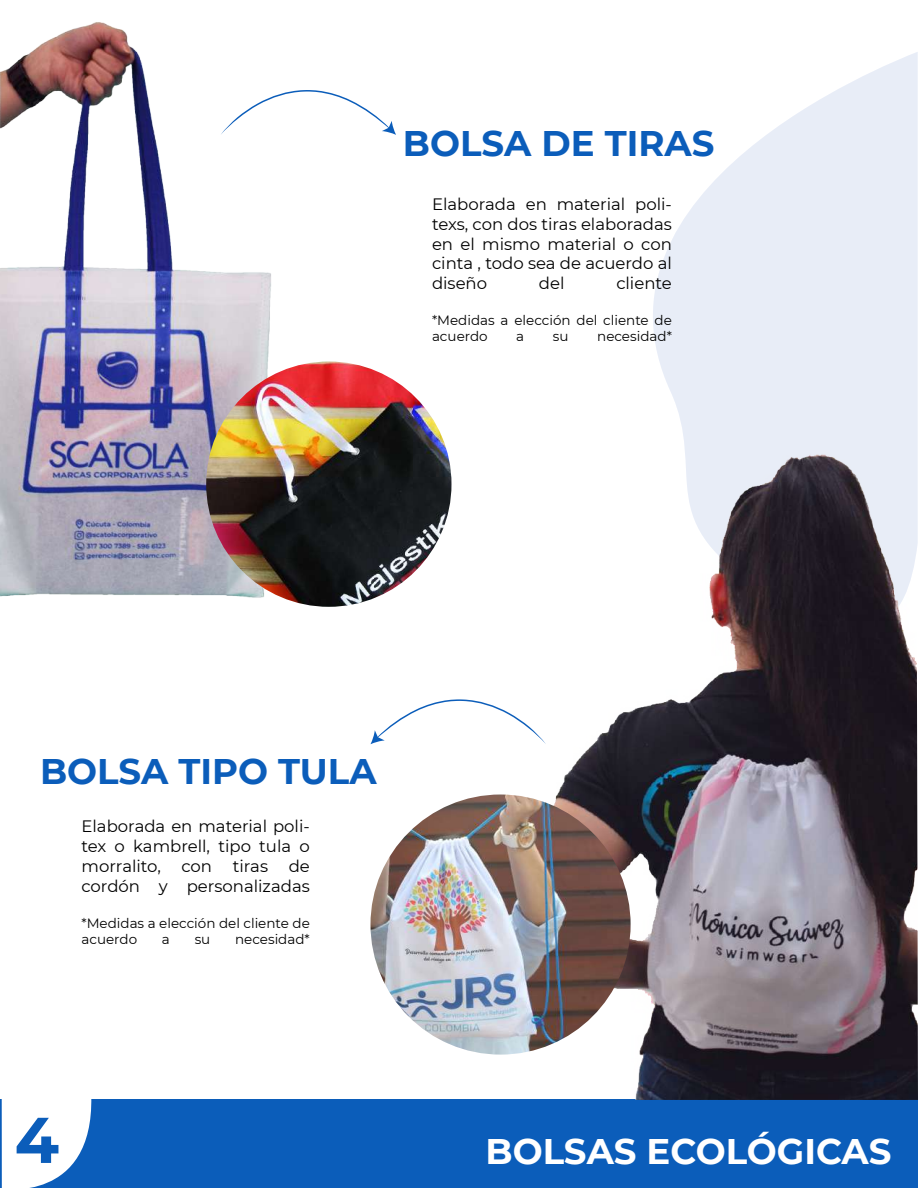
<style>
.page{position:relative;width:918px;height:1188px;background:#fff}
.page>*{position:absolute;margin:0;border:0;box-sizing:border-box;transform-origin:0 0}
.t1{font:700 64.5px "Montserrat";color:#0b5dba}
.t2{font:700 35.55px "Montserrat";color:#0b5dba}
.t3{font:700 35.55px "Montserrat";color:#fff}
.t4{font:16.5px/19.8px "Montserrat";color:#000;text-align:justify}
.t5{font:13.5px/16.2px "Montserrat";color:#000}
</style>
<div class="page">
<svg style="left:653px;top:52px;width:265px;height:385px;fill:#e8edf7"></svg>
<div style="left:0;top:1100px;width:918px;height:88px;background:#0b5dba"></div>
<svg style="left:370px;top:699px;width:89px;height:45px"></svg>
<svg style="left:287px;top:90px;width:109px;height:45px"></svg>
<img style="left:459px;top:437px;width:459px;height:663px">
<img style="left:370px;top:795px;width:261px;height:260px;border-radius:130px">
<img style="left:0;top:22px;width:287px;height:577px">
<img style="left:206px;top:362px;width:246px;height:245px;border-radius:123px">
<svg style="left:2px;top:1099px;width:92px;height:89px"></svg>
<h2 class="t2" style="left:403px;top:117px;width:313px">BOLSA DE TIRAS</h2>
<p class="t4" style="left:432px;top:194px;width:241px">Elaborada en material poli&shy;texs, con dos tiras elaboradas en el mismo material o con cinta , todo sea de acuerdo al diseño</p>
<p class="t4" style="left:539px;top:273px;width:27px">del</p>
<p class="t4" style="left:616px;top:273px;width:57px">cliente</p>
<p class="t5" style="left:432px;top:312px;width:241px">*Medidas a elección del cliente de acuerdo</p>
<p class="t5" style="left:516px;top:328px;width:9px">a</p>
<p class="t5" style="left:553px;top:328px;width:17px">su</p>
<p class="t5" style="left:597px;top:328px;width:76px">necesidad*</p>
<h2 class="t2" style="left:40px;top:746px;width:338px">BOLSA TIPO TULA</h2>
<p class="t4" style="left:81px;top:816px;width:230px">Elaborada en material poli&shy;tex o kambrell, tipo tula o morralito, con tiras de cordón y personalizadas</p>
<p class="t5" style="left:81px;top:914px;width:230px">*Medidas a elección del cliente de acuerdo</p>
<p class="t5" style="left:162px;top:930px;width:9px">a</p>
<p class="t5" style="left:195px;top:930px;width:17px">su</p>
<p class="t5" style="left:235px;top:930px;width:76px">necesidad*</p>
<h1 class="t1" style="left:15px;top:1094px;width:46px">4</h1>
<h2 class="t3" style="left:485px;top:1126px;width:408px">BOLSAS ECOLÓGICAS</h2>
</div>
